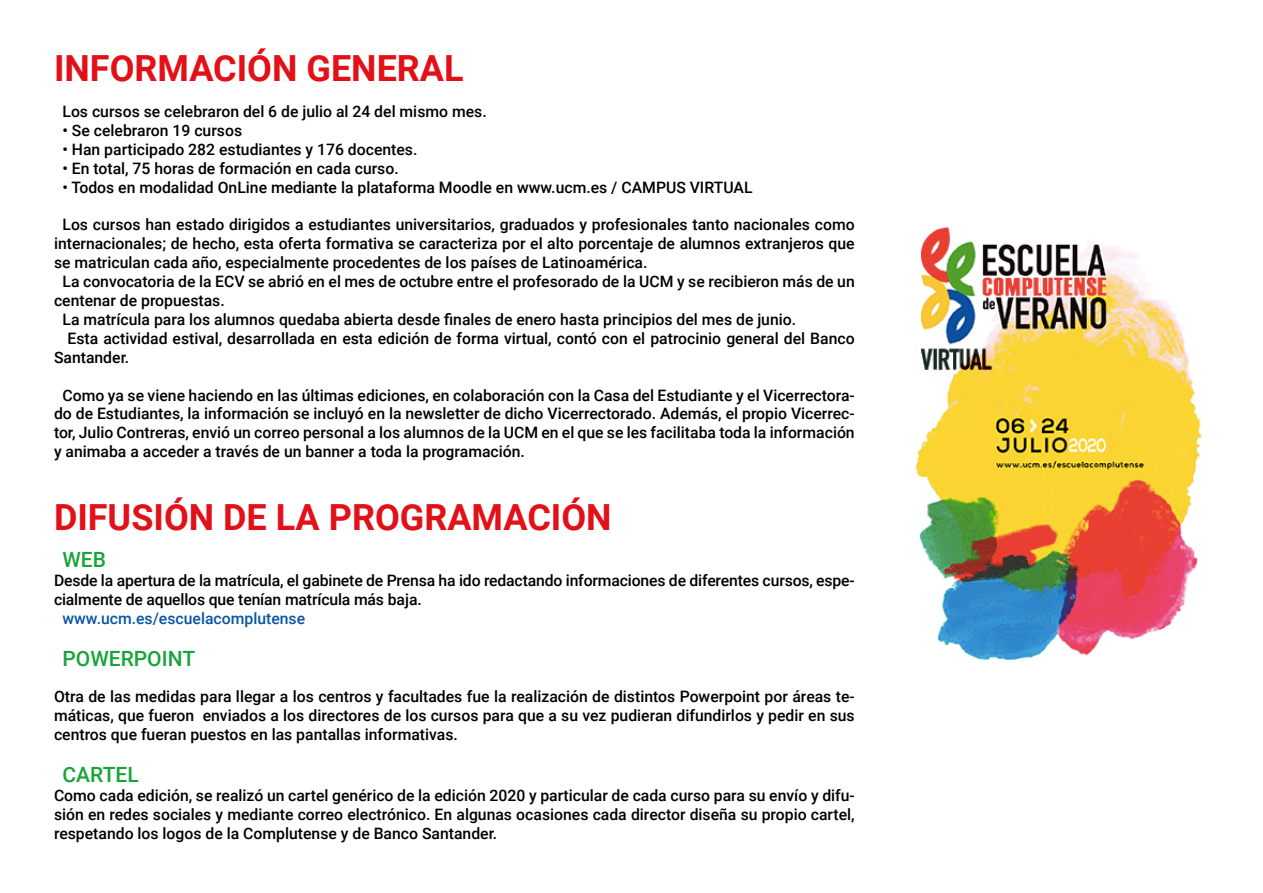
<style>
.page{position:relative;width:1263px;height:893px;background:#fff}
.page>*{position:absolute;margin:0;border:0;box-sizing:border-box;transform-origin:0 0}
.t1{font:700 36px "Roboto";color:#e21017}
.t2{font:500 21px "Roboto";color:#18a438}
.t3{font:500 15.75px/18.9px "Roboto";color:#000;text-align:justify}
.t4{font:500 15.75px "Roboto";color:#0856a2}
</style>
<div class="page">
<img style="left:915px;top:226px;width:287px;height:435px">
<h1 class="t1" style="left:54px;top:43px;width:411px">INFORMACIÓN GENERAL</h1>
<p class="t3" style="left:63px;top:101px;width:426px">Los cursos se celebraron del 6 de julio al 24 del mismo mes.</p>
<p class="t3" style="left:63px;top:120px;width:181px">• Se celebraron 19 cursos</p>
<p class="t3" style="left:63px;top:139px;width:356px">• Han participado 282 estudiantes y 176 docentes.</p>
<p class="t3" style="left:63px;top:158px;width:338px">• En total, 75 horas de formación en cada curso.</p>
<p class="t3" style="left:63px;top:177px;width:691px">• Todos en modalidad OnLine mediante la plataforma Moodle en www.ucm.es / CAMPUS VIRTUAL</p>
<p class="t3" style="left:63px;top:215px;width:794px">Los cursos han estado dirigidos a estudiantes universitarios, graduados y profesionales tanto nacionales como</p>
<p class="t3" style="left:54px;top:234px;width:802px">internacionales; de hecho, esta oferta formativa se caracteriza por el alto porcentaje de alumnos extranjeros que</p>
<p class="t3" style="left:54px;top:253px;width:595px">se matriculan cada año, especialmente procedentes de los países de Latinoamérica.</p>
<p class="t3" style="left:63px;top:271px;width:794px">La convocatoria de la ECV se abrió en el mes de octubre entre el profesorado de la UCM y se recibieron más de un</p>
<p class="t3" style="left:54px;top:290px;width:172px">centenar de propuestas.</p>
<p class="t3" style="left:63px;top:309px;width:735px">La matrícula para los alumnos quedaba abierta desde finales de enero hasta principios del mes de junio.</p>
<p class="t3" style="left:68px;top:328px;width:789px">Esta actividad estival, desarrollada en esta edición de forma virtual, contó con el patrocinio general del Banco</p>
<p class="t3" style="left:54px;top:347px;width:77px">Santander.</p>
<p class="t3" style="left:54px;top:385px;width:802px;text-indent:9px">Como ya se viene haciendo en las últimas ediciones, en colaboración con la Casa del Estudiante y el Vicerrectora&shy;do de Estudiantes, la información se incluyó en la newsletter de dicho Vicerrectorado. Además, el propio Vicerrec&shy;tor, Julio Contreras, envió un correo personal a los alumnos de la UCM en el que se les facilitaba toda la información y animaba a acceder a través de un banner a toda la programación.</p>
<h1 class="t1" style="left:54px;top:492px;width:559px">DIFUSIÓN DE LA PROGRAMACIÓN</h1>
<h2 class="t2" style="left:63px;top:545px;width:45px">WEB</h2>
<p class="t3" style="left:54px;top:571px;width:802px">Desde la apertura de la matrícula, el gabinete de Prensa ha ido redactando informaciones de diferentes cursos, espe&shy;cialmente de aquellos que tenían matrícula más baja.</p>
<p class="t4" style="left:63px;top:607px;width:244px">www.ucm.es/escuelacomplutense</p>
<h2 class="t2" style="left:63px;top:644px;width:134px">POWERPOINT</h2>
<p class="t3" style="left:54px;top:687px;width:802px">Otra de las medidas para llegar a los centros y facultades fue la realización de distintos Powerpoint por áreas te&shy;máticas, que fueron enviados a los directores de los cursos para que a su vez pudieran difundirlos y pedir en sus centros que fueran puestos en las pantallas informativas.</p>
<h2 class="t2" style="left:63px;top:760px;width:78px">CARTEL</h2>
<p class="t3" style="left:54px;top:785px;width:802px">Como cada edición, se realizó un cartel genérico de la edición 2020 y particular de cada curso para su envío y difu&shy;sión en redes sociales y mediante correo electrónico. En algunas ocasiones cada director diseña su propio cartel, respetando los logos de la Complutense y de Banco Santander.</p>
</div>
